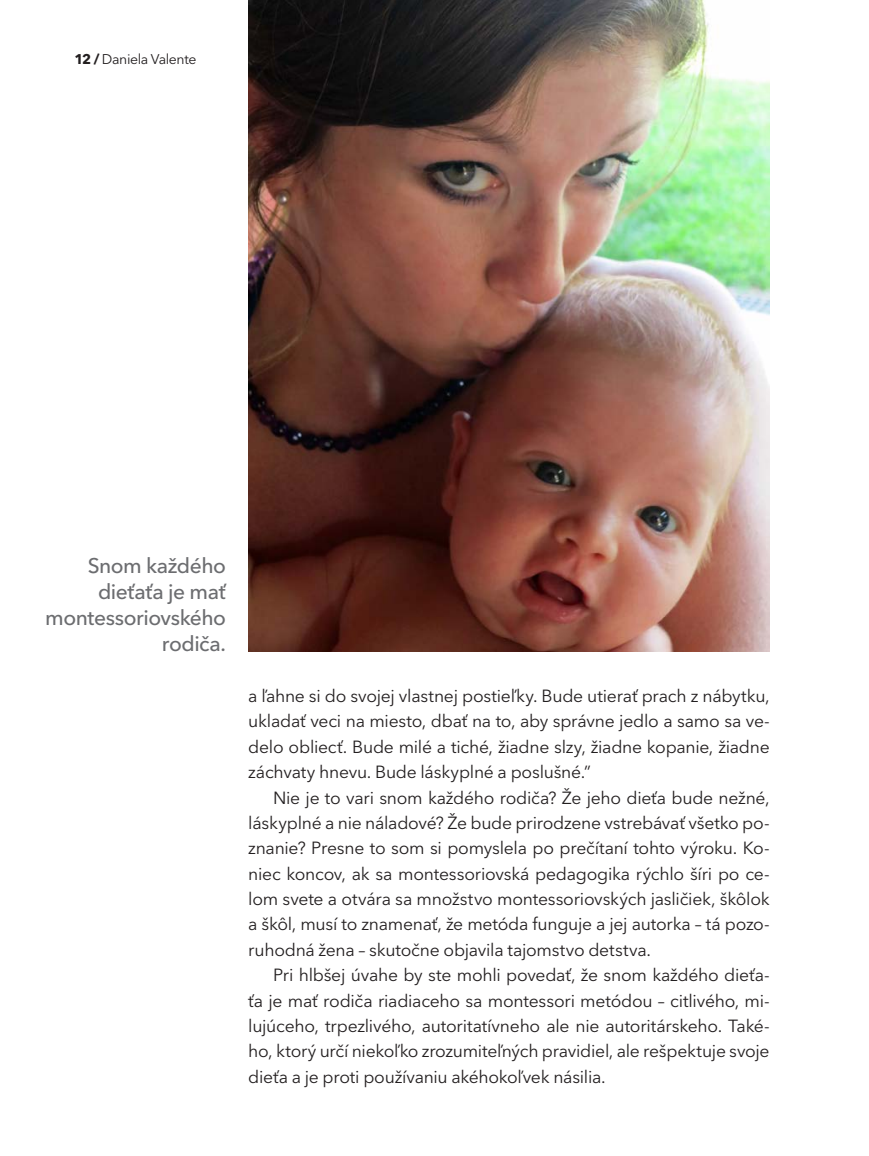
<style>
.page{position:relative;width:869px;height:1156px;background:#fff}
.page>*{position:absolute;margin:0;border:0;box-sizing:border-box;transform-origin:0 0}
.podnadpis{font:500 21px/26.2px "Avenir Next LT Pro";letter-spacing:-.025em;color:#6c6d70;text-align:right}
.t1{font:17.5px/25.4px "Avenir Next LT Pro";letter-spacing:-.015em;color:#231f20;text-align:justify}
.t2{font:14px "Avenir Next LT Pro";letter-spacing:-.03em;color:#231f20}
.s1{font-weight:700}
</style>
<div class="page">
<img style="left:248px;top:0;width:521px;height:651px">
<p class="t2" style="left:74px;top:51px;width:123px"><span class="s1">12 /</span> Daniela Valente</p>
<p class="podnadpis" style="left:45px;top:552px;width:182px">Snom každého dieťaťa je mať montessoriovského rodiča.</p>
<p class="t1" style="left:248px;top:683px;width:522px">a ľahne si do svojej vlastnej postieľky. Bude utierať prach z nábytku, ukladať veci na miesto, dbať na to, aby správne jedlo a samo sa ve&shy;delo obliecť. Bude milé a tiché, žiadne slzy, žiadne kopanie, žiadne záchvaty hnevu. Bude láskyplné a poslušné.”</p>
<p class="t1" style="left:248px;top:785px;width:522px;text-indent:25px">Nie je to vari snom každého rodiča? Že jeho dieťa bude nežné, láskyplné a nie náladové? Že bude prirodzene vstrebávať všetko po&shy;znanie? Presne to som si pomyslela po prečítaní tohto výroku. Ko&shy;niec koncov, ak sa montessoriovská pedagogika rýchlo šíri po ce&shy;lom svete a otvára sa množstvo montessoriovských jasličiek, škôlok a škôl, musí to znamenať, že metóda funguje a jej autorka – tá pozo&shy;ruhodná žena – skutočne objavila tajomstvo detstva.</p>
<p class="t1" style="left:248px;top:962px;width:522px;text-indent:25px">Pri hlbšej úvahe by ste mohli povedať, že snom každého dieťa&shy;ťa je mať rodiča riadiaceho sa montessori metódou – citlivého, mi&shy;lujúceho, trpezlivého, autoritatívneho ale nie autoritárskeho. Také&shy;ho, ktorý určí niekoľko zrozumiteľných pravidiel, ale rešpektuje svoje dieťa a je proti používaniu akéhokoľvek násilia.</p>
</div>
